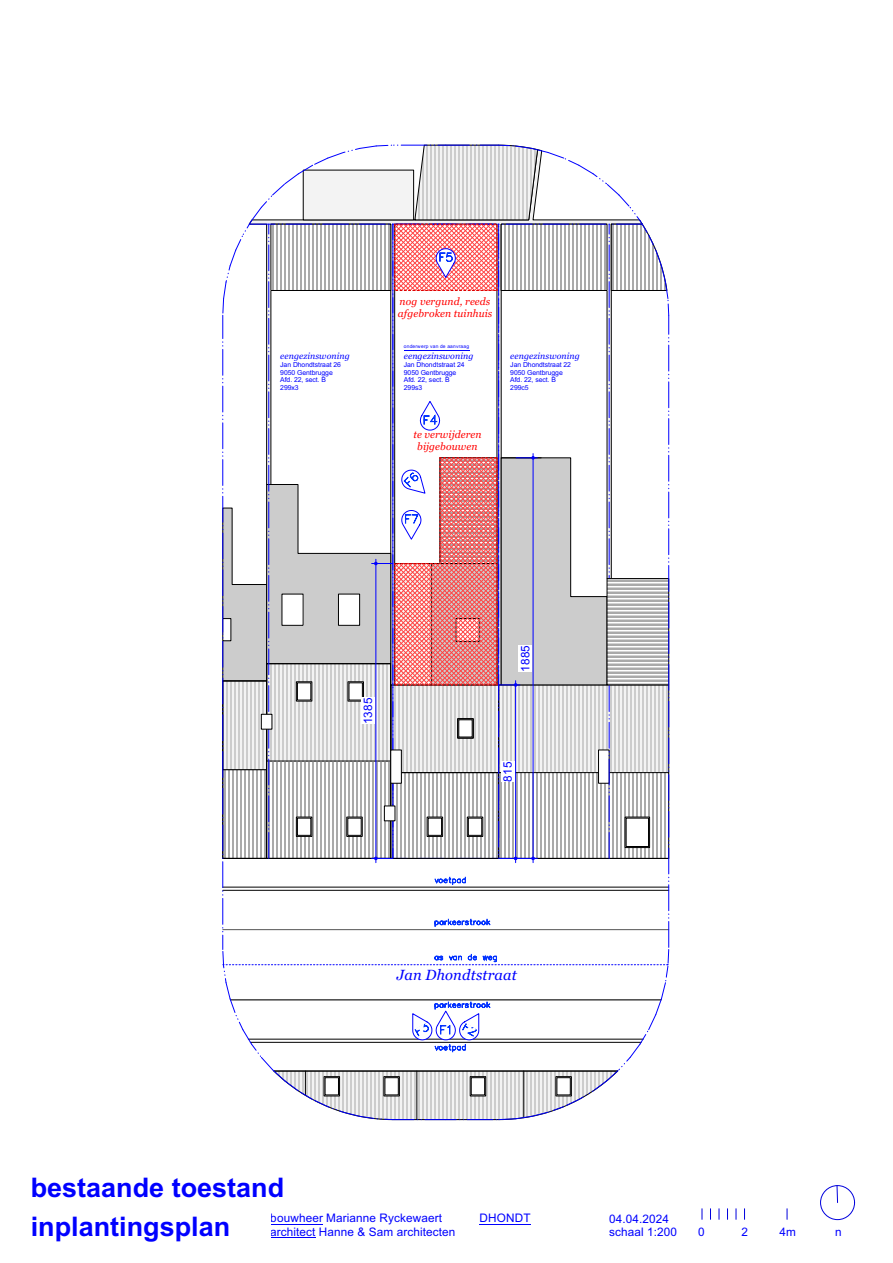
<style>
.page{position:relative;width:893px;height:1263px;background:#fff}
.page>*{position:absolute;margin:0;border:0;box-sizing:border-box;transform-origin:0 0}
.t1{font:700 27px "Arial";color:#00f}
.t2{font:italic 14.7px "Georgia";letter-spacing:.01em;color:#00f}
.t3{font:11.85px "Arial";letter-spacing:.01em;color:#00f}
.t4{font:11.25px "Simplex";color:#0433ff}
.t5{font:italic 10.35px/11.7px "Georgia";letter-spacing:.01em;color:#f00;text-align:center}
.t6{font:italic 8.85px "Georgia";letter-spacing:.01em;color:#00f}
.t7{font:7.35px "Simplex";letter-spacing:.01em;color:#0433ff}
.t8{font:6.9px/7.6px "Arial";letter-spacing:-.01em;color:#00f}
.t9{font:4.95px "Arial";letter-spacing:.04em;color:#00f}
</style>
<div class="page">
<div style="left:820px;top:1185px;width:35px;height:35px;background:#fff;border:1px solid #00d;border-radius:50%"></div>
<hr style="left:270px;top:1223px;width:53px;height:1px;background:#00f">
<hr style="left:479px;top:1223px;width:52px;height:1px;background:#00f">
<hr style="left:270px;top:1237px;width:46px;height:1px;background:#00f">
<svg style="left:836px;top:1185px;width:2px;height:18px"></svg>
<svg style="left:223px;top:145px;width:446px;height:975px"></svg>
<p class="t4" style="left:438px;top:250px;width:16px">F5</p>
<p class="t5" style="left:398px;top:296px;width:96px;text-align:left">nog vergund, reeds afgebroken tuinhuis</p>
<p class="t6" style="left:280px;top:352px;width:71px">eengezinswoning</p>
<p class="t8" style="left:280px;top:361px;width:62px">Jan Dhondtstraat 26<br>9050 Gentbrugge<br>Afd. 22, sect. B<br>299x3</p>
<p class="t9" style="left:404px;top:345px;width:67px">onderwerp van de aanvraag</p>
<p class="t6" style="left:404px;top:352px;width:71px">eengezinswoning</p>
<p class="t8" style="left:404px;top:361px;width:62px">Jan Dhondtstraat 24<br>9050 Gentbrugge<br>Afd. 22, sect. B<br>299s3</p>
<p class="t4" style="left:423px;top:413px;width:16px">F4</p>
<p class="t5" style="left:413px;top:429px;width:70px">te verwijderen bijgebouwen</p>
<p class="t4" style="left:404px;top:512px;width:16px">F7</p>
<p class="t6" style="left:510px;top:352px;width:71px">eengezinswoning</p>
<p class="t8" style="left:510px;top:361px;width:62px">Jan Dhondtstraat 22<br>9050 Gentbrugge<br>Afd. 22, sect. B<br>299c5</p>
<p class="t3" style="left:363px;top:724px;width:28px;rotate:-90deg">1385</p>
<p class="t3" style="left:521px;top:672px;width:28px;rotate:-90deg">1885</p>
<p class="t3" style="left:503px;top:782px;width:21px;rotate:-90deg">815</p>
<p class="t7" style="left:434px;top:875px;width:34px">voetpad</p>
<p class="t7" style="left:434px;top:917px;width:58px">parkeerstrook</p>
<p class="t7" style="left:434px;top:952px;width:65px">as van de weg</p>
<p class="t2" style="left:397px;top:969px;width:122px">Jan Dhondtstraat</p>
<p class="t7" style="left:434px;top:1000px;width:58px">parkeerstrook</p>
<p class="t7" style="left:434px;top:1042px;width:34px">voetpad</p>
<p class="t4" style="left:439px;top:1023px;width:15px">F1</p>
<p class="t1" style="left:31px;top:1177px;width:255px">bestaande toestand</p>
<p class="t1" style="left:31px;top:1216px;width:201px">inplantingsplan</p>
<p class="t3" style="left:270px;top:1213px;width:173px">bouwheer Marianne Ryckewaert</p>
<p class="t3" style="left:479px;top:1213px;width:53px">DHONDT</p>
<p class="t3" style="left:270px;top:1227px;width:187px">architect Hanne &amp; Sam architecten</p>
<p class="t3" style="left:609px;top:1227px;width:69px">schaal 1:200</p>
<p class="t3" style="left:698px;top:1227px;width:8px">0</p>
<p class="t3" style="left:741px;top:1227px;width:8px">2</p>
<p class="t3" style="left:780px;top:1227px;width:18px">4m</p>
<p class="t3" style="left:835px;top:1227px;width:8px">n</p>
<p class="t3" style="left:609px;top:1214px;width:61px">04.04.2024</p>
</div>
